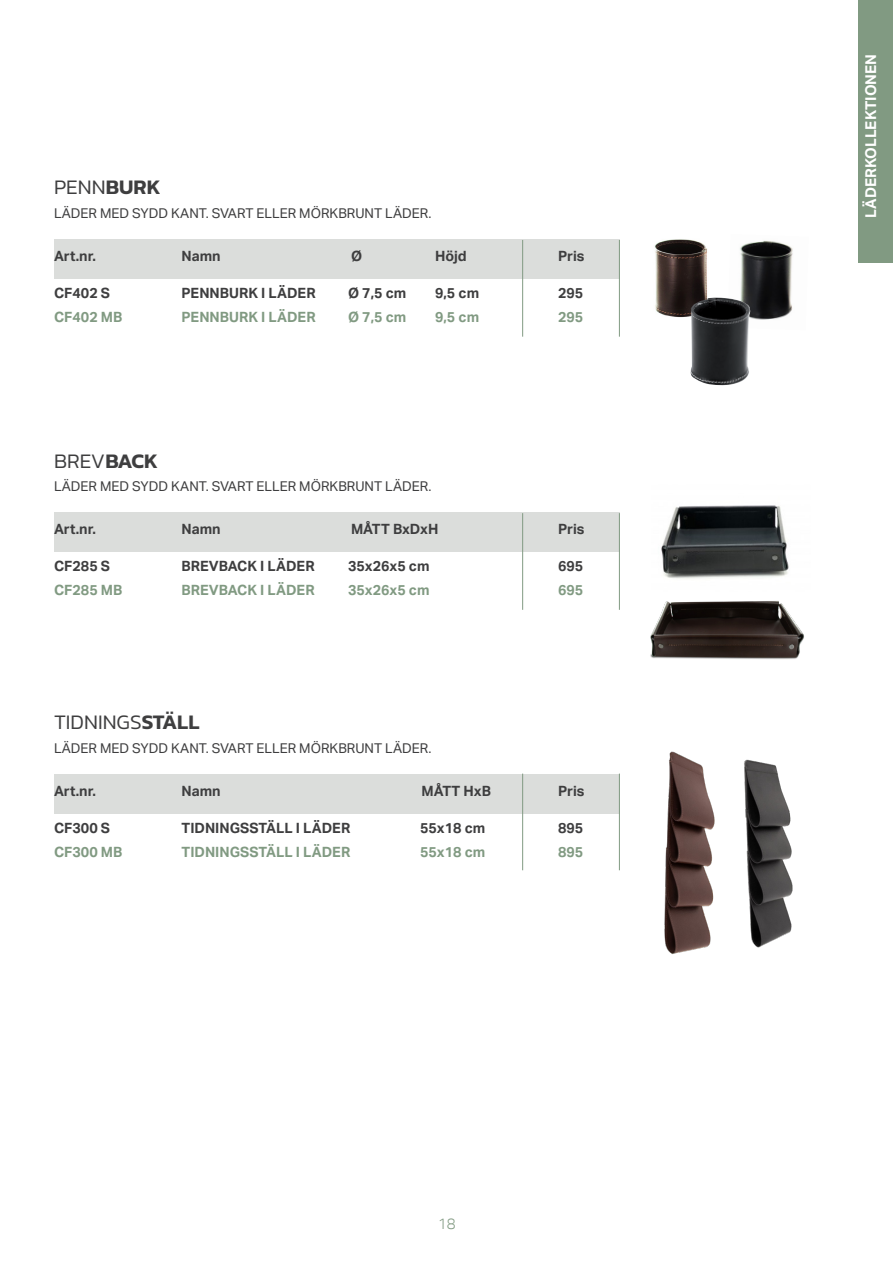
<style>
.page{position:relative;width:893px;height:1263px;background:#fff}
.page>*{position:absolute;margin:0;border:0;box-sizing:border-box;transform-origin:0 0}
.t1{font:300 21px "Kanit";color:#3e3e3f}
.t2{font:700 15px "Aktiv Grotesk";color:#fff}
.t3{font:300 15px "Aktiv Grotesk";color:#819a82}
.SQUARE_ARTIKELLISTA{font:700 14.25px "Aktiv Grotesk";color:#819a82}
.SQUARE_ARTIKELLISTA-2{font:700 14.25px "Aktiv Grotesk";color:#3e3e3f}
.SQUARE_ARTIKEL_RUBRI{font:700 14.25px "Aktiv Grotesk";color:#3e3e3f}
.t4{font:13.5px "Aktiv Grotesk";color:#3e3e3f}
.s1{font-weight:600}
</style>
<div class="page">
<img style="left:661px;top:505px;width:128px;height:71px">
<div style="left:54px;top:239px;width:566px;height:39px;background:#dbdddb"></div>
<div style="left:54px;top:512px;width:566px;height:40px;background:#dbdddb"></div>
<div style="left:54px;top:774px;width:566px;height:39px;background:#dbdddb"></div>
<hr style="left:522px;top:240px;width:1px;height:97px;background:#819a82">
<hr style="left:619px;top:240px;width:1px;height:97px;background:#819a82">
<hr style="left:522px;top:513px;width:1px;height:97px;background:#819a82">
<hr style="left:619px;top:513px;width:1px;height:97px;background:#819a82">
<hr style="left:522px;top:774px;width:1px;height:96px;background:#819a82">
<hr style="left:619px;top:774px;width:1px;height:96px;background:#819a82">
<div style="left:859px;top:0;width:34px;height:263px;background:#819a82"></div>
<img style="left:650px;top:576px;width:154px;height:83px">
<img style="left:655px;top:239px;width:60px;height:79px">
<img style="left:740px;top:240px;width:53px;height:80px">
<img style="left:691px;top:298px;width:59px;height:87px">
<img style="left:664px;top:751px;width:51px;height:203px">
<img style="left:744px;top:759px;width:49px;height:189px">
<p class="t1" style="left:54px;top:172px;width:108px">PENN<span class="s1">BURK</span></p>
<p class="t4" style="left:54px;top:205px;width:379px">LÄDER MED SYDD KANT. SVART ELLER MÖRKBRUNT LÄDER.</p>
<p class="SQUARE_ARTIKEL_RUBRI" style="left:54px;top:247px;width:43px">Art.nr.</p>
<p class="SQUARE_ARTIKEL_RUBRI" style="left:182px;top:247px;width:41px">Namn</p>
<p class="SQUARE_ARTIKEL_RUBRI" style="left:351px;top:247px;width:13px">Ø</p>
<p class="SQUARE_ARTIKEL_RUBRI" style="left:435px;top:247px;width:33px">Höjd</p>
<p class="SQUARE_ARTIKEL_RUBRI" style="left:558px;top:247px;width:28px">Pris</p>
<p class="SQUARE_ARTIKELLISTA-2" style="left:54px;top:284px;width:58px">CF402 S</p>
<p class="SQUARE_ARTIKELLISTA-2" style="left:181px;top:284px;width:136px">PENNBURK I LÄDER</p>
<p class="SQUARE_ARTIKELLISTA-2" style="left:348px;top:284px;width:60px">Ø 7,5 cm</p>
<p class="SQUARE_ARTIKELLISTA-2" style="left:435px;top:284px;width:46px">9,5 cm</p>
<p class="SQUARE_ARTIKELLISTA-2" style="left:558px;top:284px;width:27px">295</p>
<p class="SQUARE_ARTIKELLISTA" style="left:54px;top:308px;width:70px">CF402 MB</p>
<p class="SQUARE_ARTIKELLISTA" style="left:181px;top:308px;width:136px">PENNBURK I LÄDER</p>
<p class="SQUARE_ARTIKELLISTA" style="left:348px;top:308px;width:60px">Ø 7,5 cm</p>
<p class="SQUARE_ARTIKELLISTA" style="left:435px;top:308px;width:46px">9,5 cm</p>
<p class="SQUARE_ARTIKELLISTA" style="left:558px;top:308px;width:27px">295</p>
<p class="t1" style="left:54px;top:446px;width:106px">BREV<span class="s1">BACK</span></p>
<p class="t4" style="left:54px;top:479px;width:379px">LÄDER MED SYDD KANT. SVART ELLER MÖRKBRUNT LÄDER.</p>
<p class="SQUARE_ARTIKEL_RUBRI" style="left:54px;top:521px;width:43px">Art.nr.</p>
<p class="SQUARE_ARTIKEL_RUBRI" style="left:182px;top:521px;width:41px">Namn</p>
<p class="SQUARE_ARTIKEL_RUBRI" style="left:351px;top:521px;width:89px">MÅTT BxDxH</p>
<p class="SQUARE_ARTIKEL_RUBRI" style="left:558px;top:521px;width:28px">Pris</p>
<p class="SQUARE_ARTIKELLISTA-2" style="left:54px;top:558px;width:58px">CF285 S</p>
<p class="SQUARE_ARTIKELLISTA-2" style="left:181px;top:558px;width:135px">BREVBACK I LÄDER</p>
<p class="SQUARE_ARTIKELLISTA-2" style="left:348px;top:558px;width:83px">35x26x5 cm</p>
<p class="SQUARE_ARTIKELLISTA-2" style="left:558px;top:558px;width:27px">695</p>
<p class="SQUARE_ARTIKELLISTA" style="left:54px;top:582px;width:70px">CF285 MB</p>
<p class="SQUARE_ARTIKELLISTA" style="left:181px;top:582px;width:135px">BREVBACK I LÄDER</p>
<p class="SQUARE_ARTIKELLISTA" style="left:348px;top:582px;width:83px">35x26x5 cm</p>
<p class="SQUARE_ARTIKELLISTA" style="left:558px;top:582px;width:27px">695</p>
<p class="t1" style="left:54px;top:707px;width:147px">TIDNINGS<span class="s1">STÄLL</span></p>
<p class="t4" style="left:54px;top:740px;width:379px">LÄDER MED SYDD KANT. SVART ELLER MÖRKBRUNT LÄDER.</p>
<p class="SQUARE_ARTIKEL_RUBRI" style="left:54px;top:782px;width:43px">Art.nr.</p>
<p class="SQUARE_ARTIKEL_RUBRI" style="left:182px;top:782px;width:41px">Namn</p>
<p class="SQUARE_ARTIKEL_RUBRI" style="left:422px;top:782px;width:71px">MÅTT HxB</p>
<p class="SQUARE_ARTIKEL_RUBRI" style="left:558px;top:782px;width:28px">Pris</p>
<p class="SQUARE_ARTIKELLISTA-2" style="left:54px;top:819px;width:58px">CF300 S</p>
<p class="SQUARE_ARTIKELLISTA-2" style="left:181px;top:819px;width:170px">TIDNINGSSTÄLL I LÄDER</p>
<p class="SQUARE_ARTIKELLISTA-2" style="left:420px;top:819px;width:67px">55x18 cm</p>
<p class="SQUARE_ARTIKELLISTA-2" style="left:558px;top:819px;width:27px">895</p>
<p class="SQUARE_ARTIKELLISTA" style="left:54px;top:843px;width:70px">CF300 MB</p>
<p class="SQUARE_ARTIKELLISTA" style="left:181px;top:843px;width:170px">TIDNINGSSTÄLL I LÄDER</p>
<p class="SQUARE_ARTIKELLISTA" style="left:420px;top:843px;width:67px">55x18 cm</p>
<p class="SQUARE_ARTIKELLISTA" style="left:558px;top:843px;width:27px">895</p>
<p class="t3" style="left:438px;top:1215px;width:19px">18</p>
<p class="t2" style="left:862px;top:218px;width:165px;rotate:-90deg">LÄDERKOLLEKTIONEN</p>
</div>
